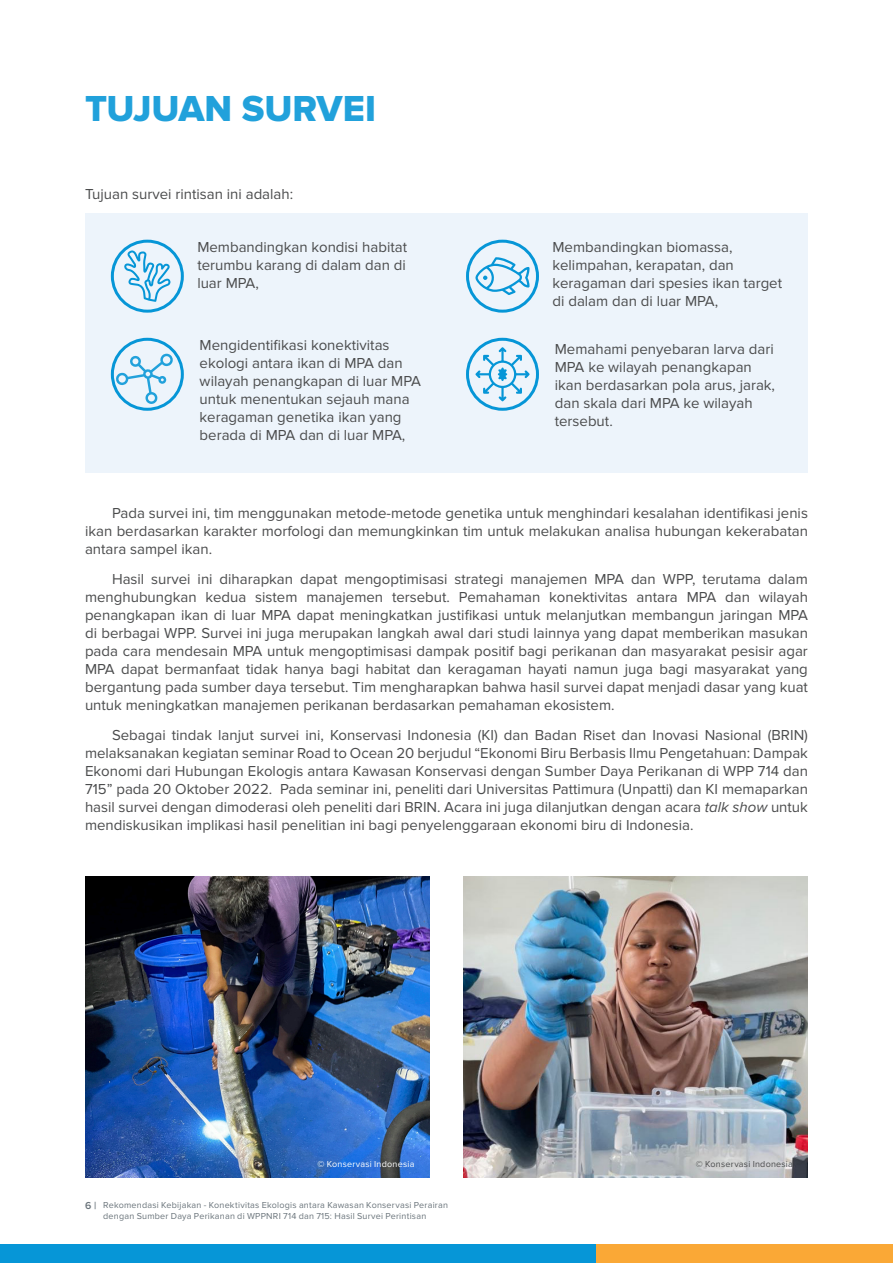
<style>
.page{position:relative;width:893px;height:1263px;background:#fff}
.page>*{position:absolute;margin:0;border:0;box-sizing:border-box;transform-origin:0 0}
.Content_Title{font:37.5px "Proxima Nova Extrabld";letter-spacing:-.005em;color:#21a1db}
.List_Paragraph{font:15px/18px "Proxima Nova";color:#4b4c4d;text-align:justify}
.t1{font:9px/10.8px "Proxima Nova";letter-spacing:.025em;color:#6a747b;text-align:center}
.t2{font:9px "Proxima Nova";letter-spacing:.025em;color:#fff}
.t3{font:9px "Proxima Nova";letter-spacing:.025em;color:#4b4c4d}
.s1{font-style:italic}
.s2{font-weight:600}
.s3{font-weight:600;font-size:10.5px}
</style>
<div class="page">
<div style="left:595px;top:1244px;width:298px;height:19px;background:#faa836"></div>
<div style="left:0;top:1244px;width:595px;height:19px;background:#0696d7"></div>
<div style="left:85px;top:213px;width:723px;height:260px;background:#edf4fb"></div>
<div style="left:466px;top:240px;width:73px;height:73px;border:3px solid #0696d7;border-radius:50%"></div>
<div style="left:466px;top:338px;width:73px;height:73px;border:3px solid #0696d7;border-radius:50%"></div>
<div style="left:111px;top:240px;width:73px;height:73px;border:3px solid #0696d7;border-radius:50%"></div>
<div style="left:111px;top:338px;width:73px;height:73px;border:3px solid #0696d7;border-radius:50%"></div>
<svg style="left:116px;top:354px;width:57px;height:50px"></svg>
<svg style="left:124px;top:250px;width:46px;height:52px"></svg>
<svg style="left:475px;top:257px;width:54px;height:38px"></svg>
<svg style="left:475px;top:347px;width:54px;height:54px"></svg>
<img style="left:463px;top:876px;width:345px;height:302px">
<img style="left:85px;top:876px;width:344px;height:302px">
<p class="Content_Title" style="left:85px;top:87px;width:293px">TUJUAN SURVEI</p>
<p class="List_Paragraph" style="left:85px;top:185px;width:210px">Tujuan survei rintisan ini adalah:</p>
<p class="List_Paragraph" style="left:197px;top:238px;width:211px">Membandingkan kondisi habitat terumbu karang di dalam dan di luar MPA,</p>
<p class="List_Paragraph" style="left:200px;top:336px;width:223px;text-align:left">Mengidentifikasi konektivitas ekologi antara ikan di MPA dan wilayah penangkapan di luar MPA untuk menentukan sejauh mana keragaman genetika ikan yang berada di MPA dan di luar MPA,</p>
<p class="List_Paragraph" style="left:552px;top:238px;width:231px;text-align:left">Membandingkan biomassa, kelimpahan, kerapatan, dan keragaman dari spesies ikan target di dalam dan di luar MPA,</p>
<p class="List_Paragraph" style="left:555px;top:340px;width:222px;text-align:left">Memahami penyebaran larva dari<br>MPA ke wilayah penangkapan ikan berdasarkan pola arus, jarak, dan skala dari MPA ke wilayah tersebut.</p>
<p class="List_Paragraph" style="left:85px;top:504px;width:724px;text-indent:27px">Pada survei ini, tim menggunakan metode-metode genetika untuk menghindari kesalahan identifikasi jenis ikan berdasarkan karakter morfologi dan memungkinkan tim untuk melakukan analisa hubungan kekerabatan antara sampel ikan.</p>
<p class="List_Paragraph" style="left:85px;top:570px;width:724px;text-indent:27px">Hasil survei ini diharapkan dapat mengoptimisasi strategi manajemen MPA dan WPP, terutama dalam menghubungkan kedua sistem manajemen tersebut. Pemahaman konektivitas antara MPA dan wilayah penangkapan ikan di luar MPA dapat meningkatkan justifikasi untuk melanjutkan membangun jaringan MPA di berbagai WPP. Survei ini juga merupakan langkah awal dari studi lainnya yang dapat memberikan masukan pada cara mendesain MPA untuk mengoptimisasi dampak positif bagi perikanan dan masyarakat pesisir agar MPA dapat bermanfaat tidak hanya bagi habitat dan keragaman hayati namun juga bagi masyarakat yang bergantung pada sumber daya tersebut. Tim mengharapkan bahwa hasil survei dapat menjadi dasar yang kuat untuk meningkatkan manajemen perikanan berdasarkan pemahaman ekosistem.</p>
<p class="List_Paragraph" style="left:85px;top:726px;width:724px;text-indent:27px">Sebagai tindak lanjut survei ini, Konservasi Indonesia (KI) dan Badan Riset dan Inovasi Nasional (BRIN) melaksanakan kegiatan seminar Road to Ocean 20 berjudul “Ekonomi Biru Berbasis Ilmu Pengetahuan: Dampak Ekonomi dari Hubungan Ekologis antara Kawasan Konservasi dengan Sumber Daya Perikanan di WPP 714 dan 715” pada 20 Oktober 2022. Pada seminar ini, peneliti dari Universitas Pattimura (Unpatti) dan KI memaparkan hasil survei dengan dimoderasi oleh peneliti dari BRIN. Acara ini juga dilanjutkan dengan acara <span class="s1">talk show</span> untuk mendiskusikan implikasi hasil penelitian ini bagi penyelenggaraan ekonomi biru di Indonesia.</p>
<p class="t2" style="left:317px;top:1159px;width:99px"><span class="s2">©</span> Konservasi Indonesia</p>
<p class="t3" style="left:696px;top:1159px;width:99px"><span class="s2">©</span> Konservasi Indonesia</p>
<p class="t1" style="left:85px;top:1199px;width:364px"><span class="s3">6 |</span> Rekomendasi Kebijakan - Konektivitas Ekologis antara Kawasan Konservasi Perairan dengan Sumber Daya Perikanan di WPPNRI 714 dan 715: Hasil Survei Perintisan</p>
</div>
